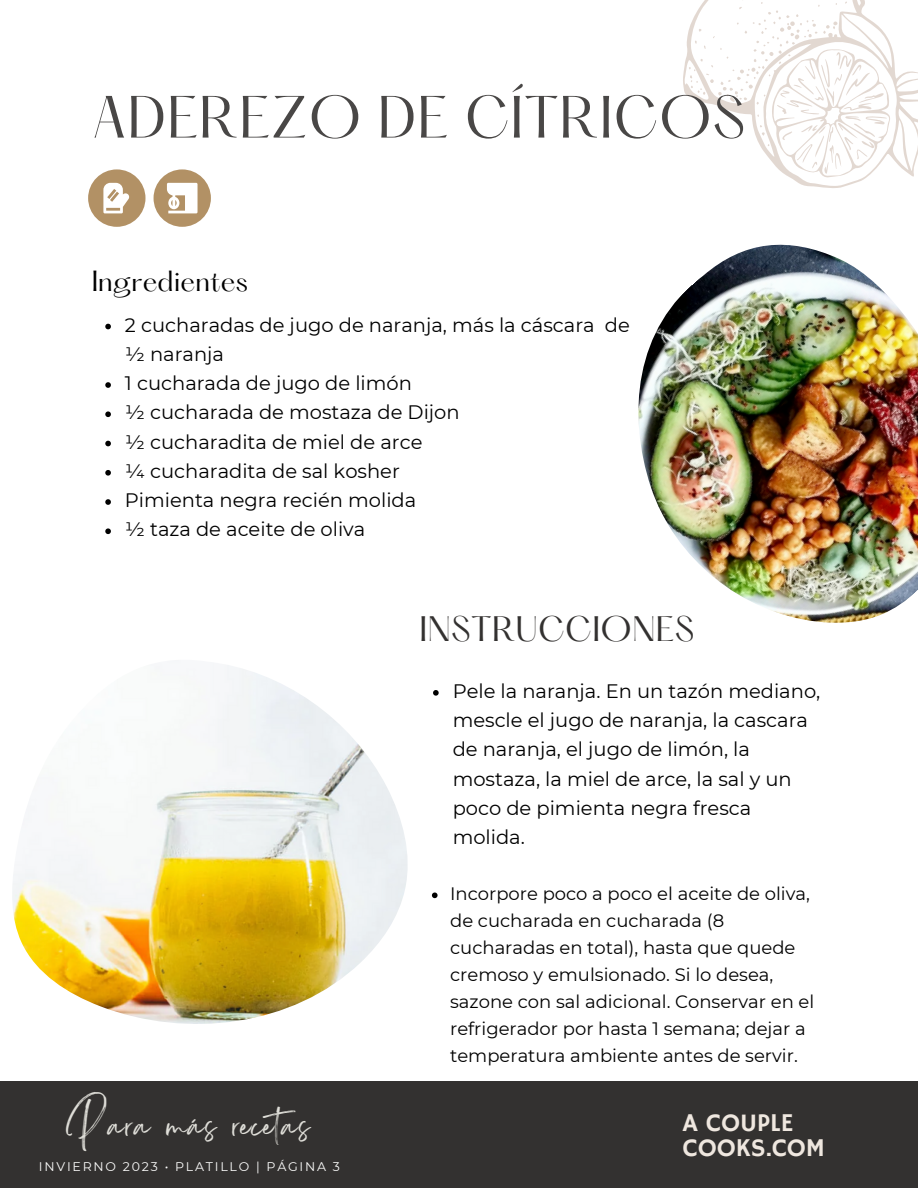
<style>
.page{position:relative;width:918px;height:1188px;background:#fff}
.page>*{position:absolute;margin:0;border:0;box-sizing:border-box;transform-origin:0 0}
.t1{font:52.05px "Hatton";letter-spacing:.015em;color:#494746}
.t2{font:33.75px "Sisterhood";letter-spacing:.045em;color:#dfded8}
.t3{font:30.9px "Hatton";letter-spacing:.015em;color:#333130}
.t4{font:25.5px/24.8px "Hammersmith One";color:#efe7df}
.t5{font:25.5px "Hatton";color:#000}
.t6{font:19.5px/29.2px "Montserrat";color:#000}
.t7{font:18px/27px "Montserrat";color:#000}
.t8{font:12.6px "Montserrat";letter-spacing:.14em;color:#fbfbfa}
</style>
<div class="page">
<div style="left:0;top:1081px;width:918px;height:107px;background:#333130"></div>
<svg style="left:683px;top:30px;width:235px;height:158px"></svg>
<svg style="left:689px;top:0;width:201px;height:178px"></svg>
<svg style="left:105px;top:324px;width:6px;height:5px"></svg>
<svg style="left:105px;top:382px;width:6px;height:6px"></svg>
<svg style="left:105px;top:411px;width:6px;height:6px"></svg>
<svg style="left:105px;top:441px;width:6px;height:5px"></svg>
<svg style="left:105px;top:470px;width:6px;height:6px"></svg>
<svg style="left:105px;top:499px;width:6px;height:6px"></svg>
<svg style="left:105px;top:528px;width:6px;height:6px"></svg>
<img style="left:12px;top:665px;width:396px;height:359px">
<img style="left:638px;top:244px;width:280px;height:379px">
<svg style="left:433px;top:690px;width:6px;height:6px"></svg>
<svg style="left:432px;top:893px;width:6px;height:5px"></svg>
<svg style="left:154px;top:169px;width:57px;height:58px"></svg>
<svg style="left:88px;top:169px;width:57px;height:58px"></svg>
<h1 class="t1" style="left:92px;top:93px;width:655px">ADEREZO DE CÍTRICOS</h1>
<h3 class="t5" style="left:92px;top:269px;width:158px">Ingredientes</h3>
<p class="t6" style="left:125px;top:310px;width:506px">2 cucharadas de jugo de naranja, más la cáscara de ½ naranja<br>1 cucharada de jugo de limón<br>½ cucharada de mostaza de Dijon<br>½ cucharadita de miel de arce<br>¼ cucharadita de sal kosher<br>Pimienta negra recién molida<br>½ taza de aceite de oliva</p>
<h3 class="t3" style="left:420px;top:615px;width:276px">INSTRUCCIONES</h3>
<p class="t6" style="left:453px;top:676px;width:369px">Pele la naranja. En un tazón mediano, mescle el jugo de naranja, la cascara de naranja, el jugo de limón, la mostaza, la miel de arce, la sal y un poco de pimienta negra fresca molida.</p>
<h2 class="t2" style="left:66px;top:1116px;width:245px">Para más recetas</h2>
<p class="t8" style="left:39px;top:1159px;width:303px">INVIERNO 2023 • PLATILLO | PÁGINA 3</p>
<p class="t7" style="left:450px;top:880px;width:366px">Incorpore poco a poco el aceite de oliva, de cucharada en cucharada (8 cucharadas en total), hasta que quede cremoso y emulsionado. Si lo desea, sazone con sal adicional. Conservar en el refrigerador por hasta 1 semana; dejar a temperatura ambiente antes de servir.</p>
<h3 class="t4" style="left:683px;top:1112px;width:144px">A COUPLE<br>COOKS.COM</h3>
</div>
